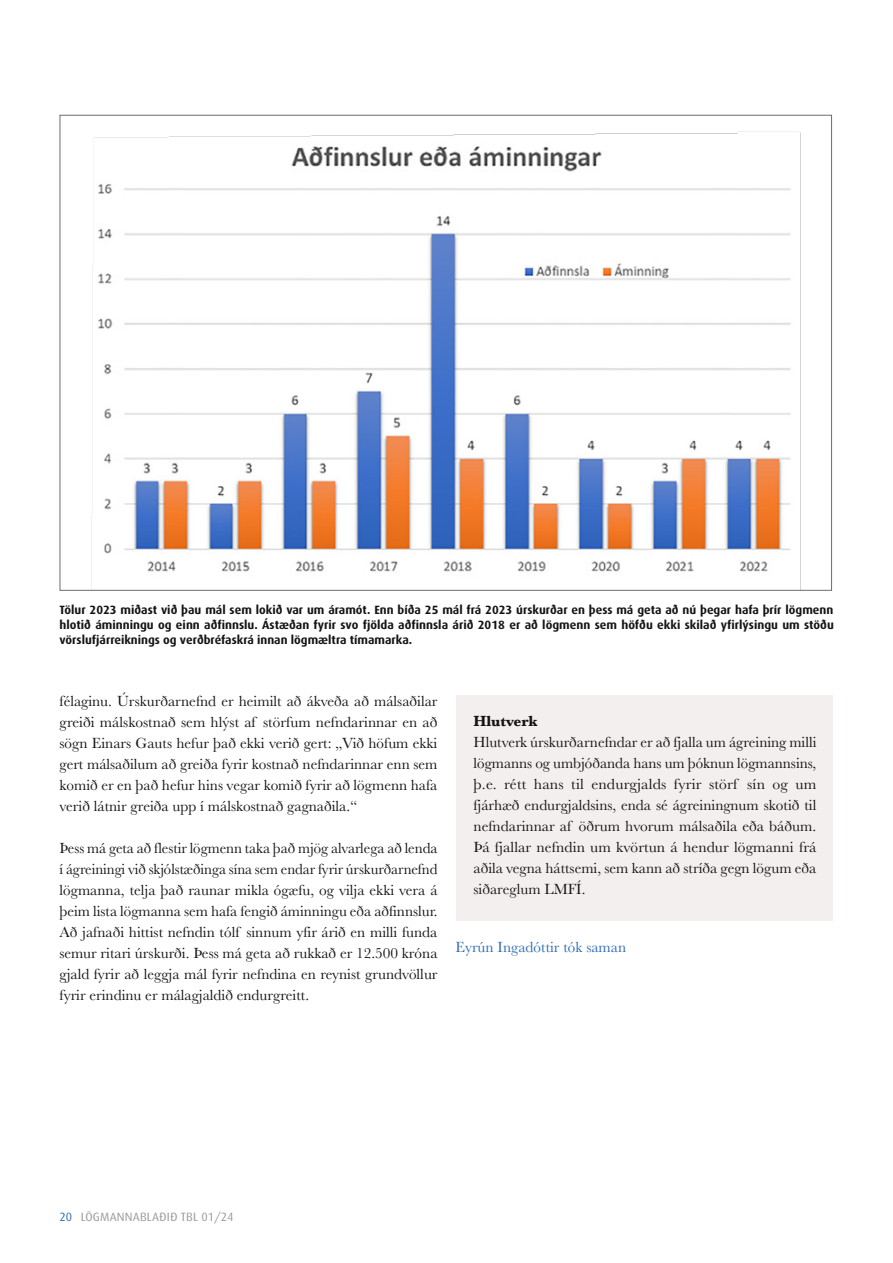
<style>
.page{position:relative;width:893px;height:1263px;background:#fff}
.page>*{position:absolute;margin:0;border:0;box-sizing:border-box;transform-origin:0 0}
.t1{font:15.3px/21px "Baskerville";color:#131413;text-align:justify}
.t2{font:15.3px "Baskerville";color:#2e6db2}
.t3{font:700 15.3px "Baskerville";color:#131413}
.t4{font:700 12px/15px "Dax";color:#131413;text-align:justify}
.t5{font:12px "Dax";letter-spacing:.015em;color:#999}
.s1{color:#2e6db2}
</style>
<div class="page">
<div style="left:456px;top:695px;width:377px;height:226px;background:#f3efee"></div>
<img style="left:91px;top:131px;width:710px;height:458px">
<p class="t4" style="left:60px;top:602px;width:776px">Tölur 2023 miðast við þau mál sem lokið var um áramót. Enn bíða 25 mál frá 2023 úrskurðar en þess má geta að nú þegar hafa þrír lögmenn hlotið áminningu og einn aðfinnslu. Ástæðan fyrir svo fjölda aðfinnsla árið 2018 er að lögmenn sem höfðu ekki skilað yfirlýsingu um stöðu vörslufjárreiknings og verðbréfaskrá innan lögmæltra tímamarka.</p>
<p class="t1" style="left:60px;top:691px;width:379px">félaginu. Úrskurðarnefnd er heimilt að ákveða að málsaðilar greiði málskostnað sem hlýst af störfum nefndarinnar en að sögn Einars Gauts hefur það ekki verið gert: „Við höfum ekki gert málsaðilum að greiða fyrir kostnað nefndarinnar enn sem komið er en það hefur hins vegar komið fyrir að lögmenn hafa verið látnir greiða upp í málskostnað gagnaðila.“</p>
<p class="t1" style="left:60px;top:838px;width:379px">Þess má geta að flestir lögmenn taka það mjög alvarlega að lenda í ágreiningi við skjólstæðinga sína sem endar fyrir úrskurðarnefnd lögmanna, telja það raunar mikla ógæfu, og vilja ekki vera á þeim lista lögmanna sem hafa fengið áminningu eða aðfinnslur.<br>Að jafnaði hittist nefndin tólf sinnum yfir árið en milli funda semur ritari úrskurði. Þess má geta að rukkað er 12.500 króna gjald fyrir að leggja mál fyrir nefndina en reynist grundvöllur fyrir erindinu er málagjaldið endurgreitt.</p>
<p class="t3" style="left:473px;top:710px;width:66px">Hlutverk</p>
<p class="t1" style="left:473px;top:732px;width:344px">Hlutverk úrskurðarnefndar er að fjalla um ágreining milli lögmanns og umbjóðanda hans um þóknun lögmannsins, þ.e. rétt hans til endurgjalds fyrir störf sín og um fjárhæð endurgjaldsins, enda sé ágreiningnum skotið til nefndarinnar af öðrum hvorum málsaðila eða báðum.<br>Þá fjallar nefndin um kvörtun á hendur lögmanni frá aðila vegna háttsemi, sem kann að stríða gegn lögum eða siðareglum LMFÍ.</p>
<p class="t2" style="left:455px;top:937px;width:172px">Eyrún Ingadóttir tók saman</p>
<p class="t5" style="left:60px;top:1210px;width:176px"><span class="s1">20</span> LÖGMANNABLAÐIÐ TBL 01/24</p>
</div>
